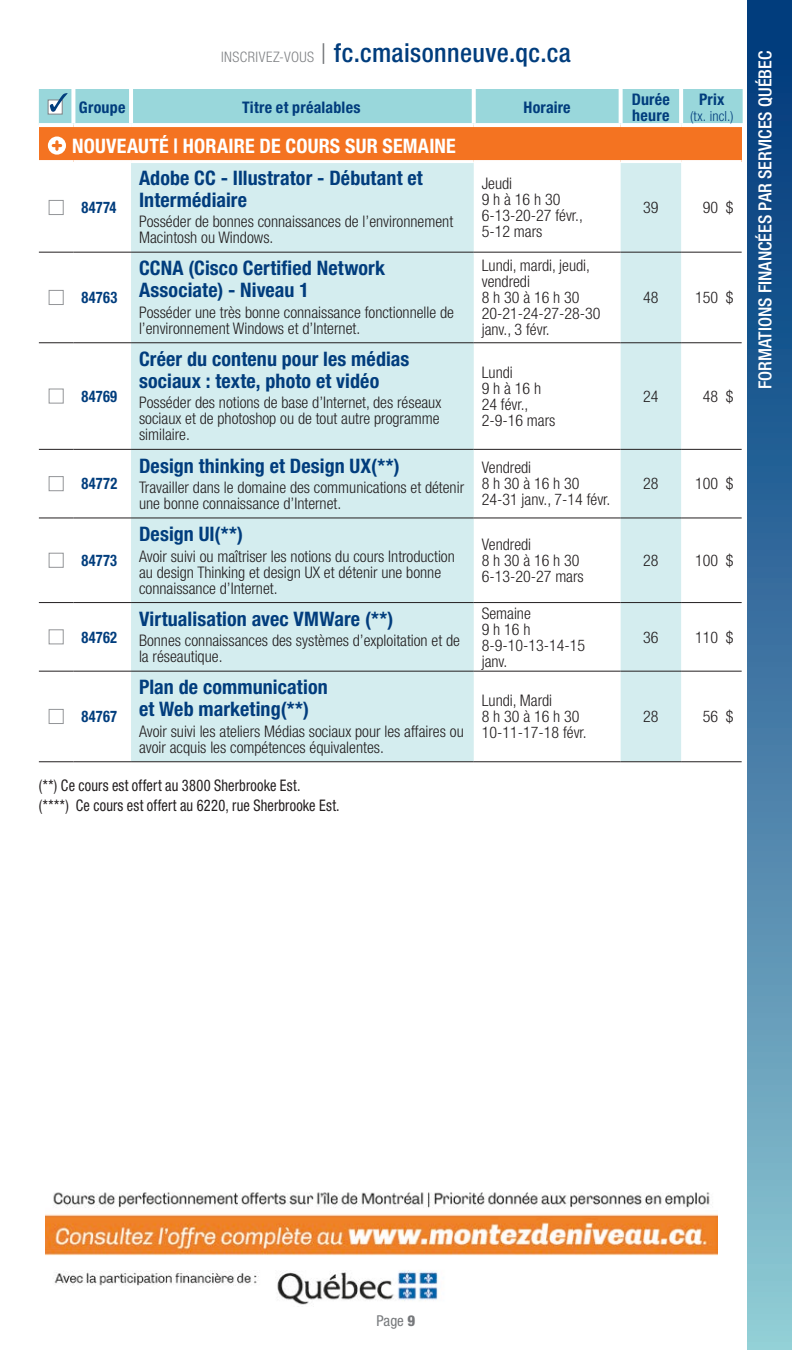
<style>
.page{position:relative;width:792px;height:1350px;background:#fff}
.page>*{position:absolute;margin:0;border:0;box-sizing:border-box;transform-origin:0 0}
.t1{font:500 condensed 26px "Helvetica Neue LT Std";letter-spacing:.015em;color:#013d7d}
.t2{font:700 condensed 20px/22px "Helvetica Neue LT Std";letter-spacing:.005em;color:#013d7d}
.t3{font:700 condensed 20px "Helvetica Neue LT Std";letter-spacing:.01em;color:#fff}
.t4{font:500 condensed 18px "Helvetica Neue LT Std";color:#fff}
.t5{font:300 condensed 16px/16px "Helvetica Neue LT Std";color:#231f20}
.t6{font:condensed 16px/20px "Helvetica Neue LT Std";letter-spacing:.015em;color:#231f20;scale:.9 1}
.t7{font:700 condensed 16px/16px "Helvetica Neue LT Std";letter-spacing:.015em;color:#013d7d}
.t8{font:700 condensed 16px "Helvetica Neue LT Std";letter-spacing:.015em;color:#013d7d;scale:.9 1}
.t9{font:condensed 15px "Helvetica Neue LT Std";color:#76787b}
.t10{font:300 condensed 14px "Helvetica Neue LT Std";letter-spacing:.01em;color:#013d7d}
.s1{font-weight:300;font-size:14.4px;color:#808285}
.s2{font-weight:800}
</style>
<div class="page">
<div style="left:39px;top:125px;width:703px;height:37px;background:#f47321"></div>
<svg style="left:131px;top:163px;width:550px;height:598px;fill:#d4edef"></svg>
<hr style="left:39px;top:252px;width:34px;height:1px;background:#231f20">
<hr style="left:73px;top:252px;width:58px;height:1px;background:#231f20">
<hr style="left:131px;top:252px;width:343px;height:1px;background:#231f20">
<hr style="left:474px;top:252px;width:147px;height:1px;background:#231f20">
<hr style="left:621px;top:252px;width:60px;height:1px;background:#231f20">
<hr style="left:681px;top:252px;width:61px;height:1px;background:#231f20">
<hr style="left:39px;top:342px;width:34px;height:1px;background:#231f20">
<hr style="left:73px;top:342px;width:58px;height:1px;background:#231f20">
<hr style="left:131px;top:342px;width:343px;height:1px;background:#231f20">
<hr style="left:474px;top:342px;width:147px;height:1px;background:#231f20">
<hr style="left:621px;top:342px;width:60px;height:1px;background:#231f20">
<hr style="left:681px;top:342px;width:61px;height:1px;background:#231f20">
<hr style="left:39px;top:449px;width:34px;height:1px;background:#231f20">
<hr style="left:73px;top:449px;width:58px;height:1px;background:#231f20">
<hr style="left:131px;top:449px;width:343px;height:1px;background:#231f20">
<hr style="left:474px;top:449px;width:147px;height:1px;background:#231f20">
<hr style="left:621px;top:449px;width:60px;height:1px;background:#231f20">
<hr style="left:681px;top:449px;width:61px;height:1px;background:#231f20">
<hr style="left:39px;top:518px;width:34px;height:1px;background:#231f20">
<hr style="left:73px;top:518px;width:58px;height:1px;background:#231f20">
<hr style="left:131px;top:518px;width:343px;height:1px;background:#231f20">
<hr style="left:474px;top:518px;width:147px;height:1px;background:#231f20">
<hr style="left:621px;top:518px;width:60px;height:1px;background:#231f20">
<hr style="left:681px;top:518px;width:61px;height:1px;background:#231f20">
<hr style="left:39px;top:602px;width:34px;height:1px;background:#231f20">
<hr style="left:73px;top:602px;width:58px;height:1px;background:#231f20">
<hr style="left:131px;top:602px;width:343px;height:1px;background:#231f20">
<hr style="left:474px;top:602px;width:147px;height:1px;background:#231f20">
<hr style="left:621px;top:602px;width:60px;height:1px;background:#231f20">
<hr style="left:681px;top:602px;width:61px;height:1px;background:#231f20">
<hr style="left:39px;top:671px;width:34px;height:1px;background:#231f20">
<hr style="left:73px;top:671px;width:58px;height:1px;background:#231f20">
<hr style="left:131px;top:671px;width:343px;height:1px;background:#231f20">
<hr style="left:474px;top:671px;width:147px;height:1px;background:#231f20">
<hr style="left:621px;top:671px;width:60px;height:1px;background:#231f20">
<hr style="left:681px;top:671px;width:61px;height:1px;background:#231f20">
<hr style="left:39px;top:761px;width:34px;height:1px;background:#231f20">
<hr style="left:73px;top:761px;width:58px;height:1px;background:#231f20">
<hr style="left:131px;top:761px;width:343px;height:1px;background:#231f20">
<hr style="left:474px;top:761px;width:147px;height:1px;background:#231f20">
<hr style="left:621px;top:761px;width:60px;height:1px;background:#231f20">
<hr style="left:681px;top:761px;width:61px;height:1px;background:#231f20">
<hr style="left:39px;top:123px;width:34px;height:4px;background:#fff">
<hr style="left:73px;top:123px;width:58px;height:4px;background:#fff">
<hr style="left:131px;top:123px;width:343px;height:4px;background:#fff">
<hr style="left:474px;top:123px;width:147px;height:4px;background:#fff">
<hr style="left:621px;top:123px;width:60px;height:4px;background:#fff">
<hr style="left:681px;top:123px;width:62px;height:4px;background:#fff">
<hr style="left:39px;top:160px;width:34px;height:3px;background:#fff">
<hr style="left:73px;top:160px;width:58px;height:3px;background:#fff">
<hr style="left:131px;top:160px;width:343px;height:3px;background:#fff">
<hr style="left:474px;top:160px;width:147px;height:3px;background:#fff">
<hr style="left:621px;top:160px;width:60px;height:3px;background:#fff">
<hr style="left:681px;top:160px;width:61px;height:3px;background:#fff">
<hr style="left:741px;top:89px;width:2px;height:34px;background:#99d7db">
<svg style="left:48px;top:137px;width:18px;height:18px"></svg>
<div style="left:49px;top:200px;width:15px;height:15px;background:#fff;border:1px solid #939598"></div>
<div style="left:49px;top:290px;width:15px;height:15px;background:#fff;border:1px solid #939598"></div>
<div style="left:49px;top:389px;width:15px;height:15px;background:#fff;border:1px solid #939598"></div>
<div style="left:49px;top:476px;width:15px;height:15px;background:#fff;border:1px solid #939598"></div>
<div style="left:49px;top:553px;width:15px;height:15px;background:#fff;border:1px solid #939598"></div>
<div style="left:49px;top:629px;width:15px;height:15px;background:#fff;border:1px solid #939598"></div>
<div style="left:49px;top:709px;width:15px;height:15px;background:#fff;border:1px solid #939598"></div>
<div style="left:747px;top:0;width:45px;height:1350px;background:linear-gradient(to bottom,#003077,#8dc5d2)"></div>
<svg style="left:39px;top:89px;width:703px;height:36px;background:#a1d9dd"></svg>
<img style="left:45px;top:1192px;width:672px;height:113px">
<svg style="left:323px;top:43px;width:1px;height:21px"></svg>
<h1 class="t1" style="left:221px;top:37px;width:351px"><span class="s1">INSCRIVEZ-VOUS</span> fc.cmaisonneuve.qc.ca</h1>
<p class="t7" style="left:79px;top:99px;width:48px">Groupe</p>
<p class="t7" style="left:242px;top:99px;width:120px">Titre et préalables</p>
<p class="t7" style="left:524px;top:99px;width:49px">Horaire</p>
<p class="t7" style="left:632px;top:91px;width:40px">Durée heure</p>
<p class="t7" style="left:699px;top:91px;width:27px">Prix</p>
<p class="t10" style="left:690px;top:108px;width:45px">(tx. incl.)</p>
<p class="t3" style="left:72px;top:133px;width:385px">NOUVEAUTÉ | HORAIRE DE COURS SUR SEMAINE</p>
<p class="t8" style="left:81px;top:197px;width:40px">84774</p>
<p class="t8" style="left:81px;top:288px;width:41px">84763</p>
<p class="t8" style="left:81px;top:386px;width:41px">84769</p>
<p class="t8" style="left:81px;top:474px;width:41px">84772</p>
<p class="t2" style="left:139px;top:166px;width:285px">Adobe CC - Illustrator - Débutant et<br>Intermédiaire</p>
<p class="t5" style="left:139px;top:213px;width:316px">Posséder de bonnes connaissances de l’environnement<br>Macintosh ou Windows.</p>
<p class="t2" style="left:139px;top:257px;width:247px">CCNA (Cisco Certified Network<br>Associate) - Niveau 1</p>
<p class="t5" style="left:139px;top:304px;width:317px">Posséder une très bonne connaissance fonctionnelle de l’environnement Windows et d’Internet.</p>
<p class="t2" style="left:139px;top:348px;width:272px">Créer du contenu pour les médias sociaux : texte, photo et vidéo</p>
<p class="t5" style="left:139px;top:395px;width:304px;text-align:justify">Posséder des notions de base d’Internet, des réseaux sociaux et de photoshop ou de tout autre programme similaire.</p>
<p class="t2" style="left:139px;top:454px;width:262px">Design thinking et Design UX(**)</p>
<p class="t5" style="left:139px;top:479px;width:327px">Travailler dans le domaine des communications et détenir une bonne connaissance d’Internet.</p>
<p class="t5" style="left:482px;top:175px;width:103px">Jeudi<br>9 h à 16 h 30<br>6-13-20-27 févr.,<br>5-12 mars</p>
<p class="t5" style="left:482px;top:257px;width:120px">Lundi, mardi, jeudi, vendredi<br>8 h 30 à 16 h 30<br>20-21-24-27-28-30 janv., 3 févr.</p>
<p class="t5" style="left:482px;top:364px;width:75px">Lundi<br>9 h à 16 h<br>24 févr.,<br>2-9-16 mars</p>
<p class="t5" style="left:482px;top:460px;width:130px">Vendredi<br>8 h 30 à 16 h 30<br>24-31 janv., 7-14 févr.</p>
<p class="t8" style="left:81px;top:551px;width:41px">84773</p>
<p class="t8" style="left:81px;top:627px;width:41px">84762</p>
<p class="t8" style="left:81px;top:707px;width:41px">84767</p>
<p class="t2" style="left:139px;top:523px;width:106px">Design UI(**)</p>
<p class="t5" style="left:139px;top:548px;width:317px">Avoir suivi ou maîtriser les notions du cours Introduction au design Thinking et design UX et détenir une bonne connaissance d’Internet.</p>
<p class="t5" style="left:482px;top:536px;width:104px">Vendredi<br>8 h 30 à 16 h 30<br>6-13-20-27 mars</p>
<p class="t2" style="left:139px;top:607px;width:256px">Virtualisation avec VMWare (**)</p>
<p class="t5" style="left:139px;top:632px;width:322px">Bonnes connaissances des systèmes d’exploitation et de la réseautique.</p>
<p class="t2" style="left:139px;top:676px;width:190px">Plan de communication et Web marketing(**)</p>
<p class="t5" style="left:139px;top:723px;width:326px">Avoir suivi les ateliers Médias sociaux pour les affaires ou avoir acquis les compétences équivalentes.</p>
<p class="t5" style="left:482px;top:605px;width:105px">Semaine<br>9 h 16 h<br>8-9-10-13-14-15 janv.</p>
<p class="t5" style="left:482px;top:692px;width:106px">Lundi, Mardi<br>8 h 30 à 16 h 30<br>10-11-17-18 févr.</p>
<p class="t6" style="left:39px;top:775px;width:336px">(**) Ce cours est offert au 3800 Sherbrooke Est.<br>(****) Ce cours est offert au 6220, rue Sherbrooke Est.</p>
<p class="t5" style="left:643px;top:199px;width:17px">39</p>
<p class="t5" style="left:703px;top:199px;width:32px">90 $</p>
<p class="t5" style="left:643px;top:289px;width:17px">48</p>
<p class="t5" style="left:695px;top:289px;width:40px">150 $</p>
<p class="t5" style="left:643px;top:388px;width:17px">24</p>
<p class="t5" style="left:703px;top:388px;width:32px">48 $</p>
<p class="t5" style="left:643px;top:476px;width:17px">28</p>
<p class="t5" style="left:695px;top:476px;width:40px">100 $</p>
<p class="t5" style="left:643px;top:552px;width:17px">28</p>
<p class="t5" style="left:695px;top:552px;width:40px">100 $</p>
<p class="t5" style="left:643px;top:629px;width:17px">36</p>
<p class="t5" style="left:695px;top:629px;width:40px">110 $</p>
<p class="t5" style="left:643px;top:708px;width:17px">28</p>
<p class="t5" style="left:703px;top:708px;width:32px">56 $</p>
<p class="t4" style="left:754px;top:389px;width:339px;rotate:-90deg">FORMATIONS FINANCÉES PAR SERVICES QUÉBEC</p>
<p class="t9" style="left:377px;top:1312px;width:40px">Page <span class="s2">9</span></p>
</div>
